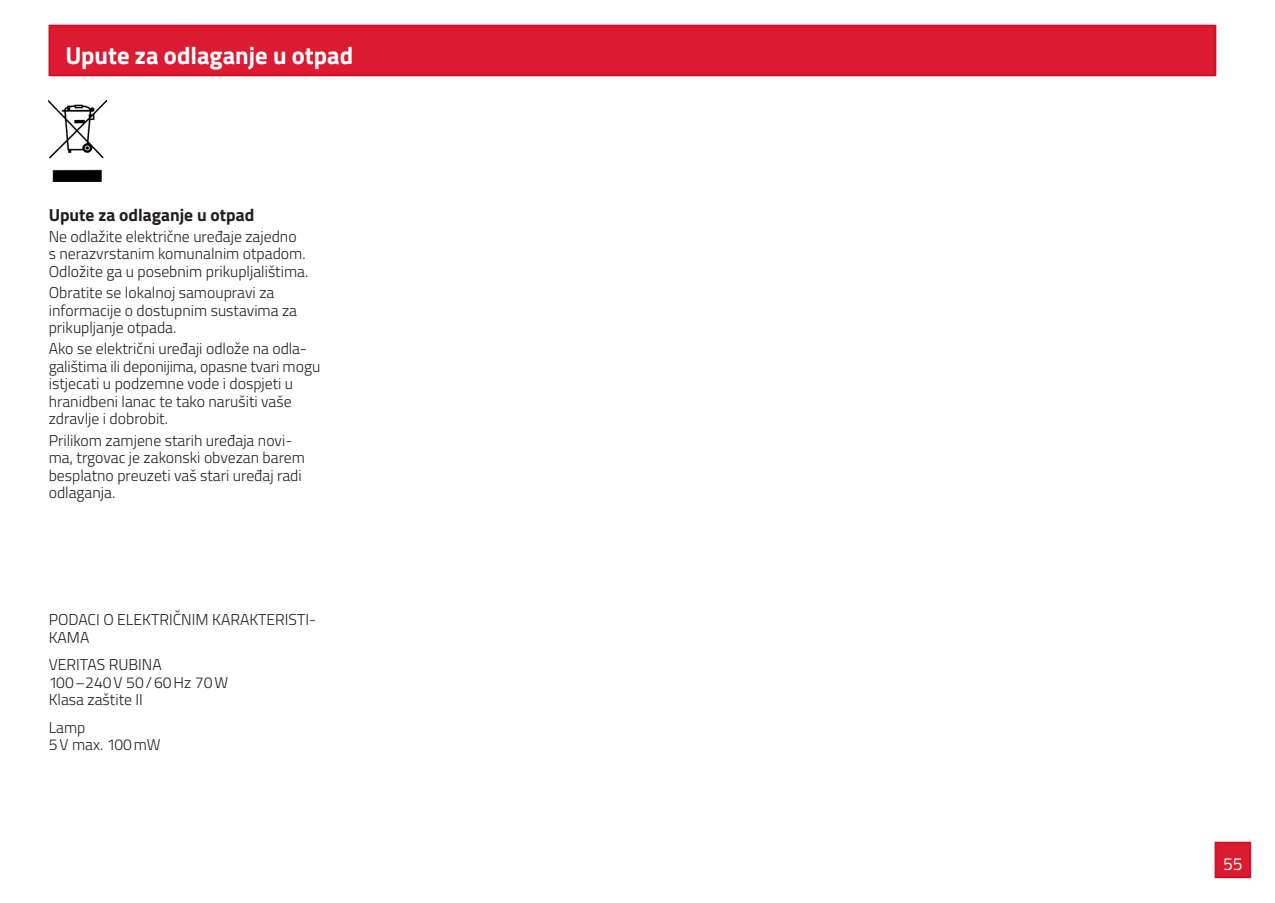
<style>
.page{position:relative;width:1275px;height:903px;background:#fff}
.page>*{position:absolute;margin:0;border:0;box-sizing:border-box;transform-origin:0 0}
.t1{font:700 24.5px "Titillium Web";color:#fff}
.t2{font:700 17.5px "Titillium Web";color:#231f20}
.t3{font:17.5px "Titillium Web";color:#fff}
.t4{font:300 15.75px/17.5px "Titillium Web";color:#231f20}
</style>
<div class="page">
<div style="left:1215px;top:842px;width:35px;height:35px;background:#dc1a32"></div>
<div style="left:1214px;top:842px;width:37px;height:36px;border:2px solid #d30d2b"></div>
<img style="left:49px;top:99px;width:58px;height:83px">
<div style="left:50px;top:26px;width:1164px;height:49px;background:#dc1a32"></div>
<div style="left:49px;top:25px;width:1166px;height:51px;border:2px solid #d30d2b"></div>
<h1 class="t1" style="left:65px;top:37px;width:289px">Upute za odlaganje u otpad</h1>
<h1 class="t1" style="left:65px;top:37px;width:24px">W</h1>
<p class="t2" style="left:49px;top:201px;width:207px">Upute za odlaganje u otpad</p>
<p class="t4" style="left:49px;top:227px;width:261px">Ne odlažite električne uređaje zajedno<br>s nerazvrstanim komunalnim otpadom.<br>Odložite ga u posebnim prikupljalištima.</p>
<p class="t4" style="left:49px;top:283px;width:250px">Obratite se lokalnoj samoupravi za informacije o dostupnim sustavima za prikupljanje otpada.</p>
<p class="t4" style="left:49px;top:339px;width:273px">Ako se električni uređaji odlože na odla&shy;galištima ili deponijima, opasne tvari mogu istjecati u podzemne vode i dospjeti u hranidbeni lanac te tako narušiti vaše zdravlje i dobrobit.</p>
<p class="t4" style="left:49px;top:431px;width:258px">Prilikom zamjene starih uređaja novi&shy;ma, trgovac je zakonski obvezan barem besplatno preuzeti vaš stari uređaj radi odlaganja.</p>
<p class="t4" style="left:49px;top:610px;width:269px">PODACI O ELEKTRIČNIM KARAKTERISTI-<br>KAMA</p>
<p class="t4" style="left:49px;top:655px;width:181px">VERITAS RUBINA<br>100–240V 50/60Hz 70W<br>Klasa zaštite II</p>
<p class="t4" style="left:49px;top:718px;width:113px">Lamp<br>5V max. 100mW</p>
<p class="t3" style="left:1223px;top:851px;width:21px">55</p>
</div>
